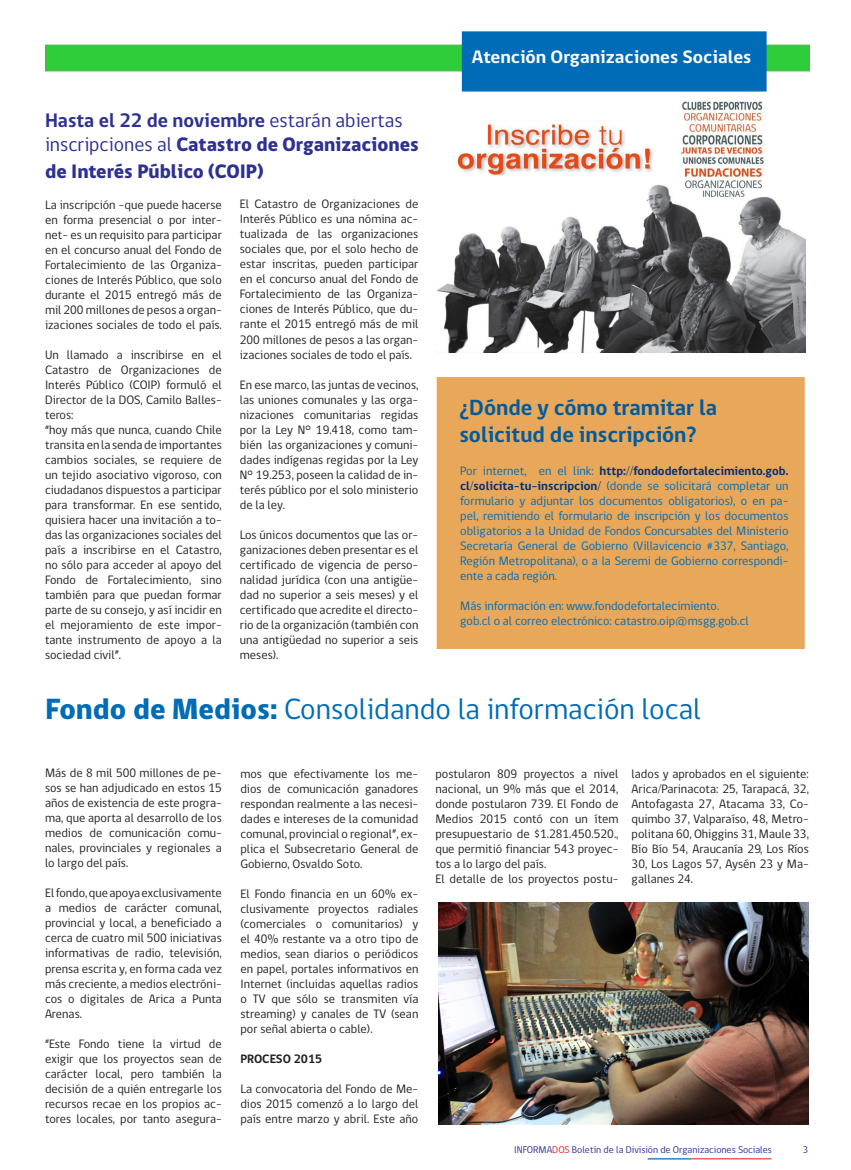
<style>
.page{position:relative;width:851px;height:1170px;background:#fff}
.page>*{position:absolute;margin:0;border:0;box-sizing:border-box;transform-origin:0 0}
.t1{font:30px "gob CL";color:#006cb7}
.t2{font:700 22.5px/27px "gob CL";color:#005b9d}
.t3{font:20px/24px "gob CL";color:#2e3092}
.t4{font:800 20px "gob CL";color:#2e3092}
.t5{font:700 18.38px "gob CL";color:#fff;scale:1.04 1}
.t6{font:12.5px/15px "gob CL";color:#231f20;text-align:justify}
.t7{font:12.5px/15px "gob CL";color:#006cb7;text-align:justify}
.t8{font:700 12.5px "gob CL";color:#231f20}
.t9{font:10px "gob CL";color:#2e3092}
.s1{font-weight:700}
.s2{font-weight:800}
.s3{font-weight:700;color:#002f76}
.s4{color:#ee1d23}
</style>
<div class="page">
<div style="left:435px;top:376px;width:370px;height:274px;background:#e9a75a;border:1px solid #fff"></div>
<div style="left:45px;top:45px;width:764px;height:26px;background:#2ecd3a;border:1px solid #4cb848"></div>
<hr style="left:647px;top:1158px;width:44px;height:1px;background:#006cb7">
<hr style="left:691px;top:1157px;width:80px;height:2px;background:#ee3d43">
<img style="left:439px;top:902px;width:369px;height:222px">
<img style="left:437px;top:89px;width:368px;height:263px">
<div style="left:462px;top:31px;width:304px;height:60px;background:#006cb7;border:1px solid #006cb7"></div>
<h3 class="t3" style="left:45px;top:109px;width:375px"><span class="s1">Hasta el 22 de noviembre</span> estarán abiertas inscripciones al <span class="s2">Catastro de Organizaciones</span></h3>
<h3 class="t4" style="left:45px;top:158px;width:220px">de Interés Público (COIP)</h3>
<p class="t6" style="left:45px;top:197px;width:178px">La inscripción –que puede hacerse en forma presencial o por inter&shy;net- es un requisito para participar en el concurso anual del Fondo de Fortalecimiento de las Organiza&shy;ciones de Interés Público, que solo durante el 2015 entregó más de mil 200 millones de pesos a organ&shy;izaciones sociales de todo el país.</p>
<p class="t6" style="left:45px;top:347px;width:178px;text-align:left">Un llamado a inscribirse en el<br>Catastro de Organizaciones de<br>Interés Público (COIP) formuló el<br>Director de la DOS, Camilo Balles&shy;teros:<br>“hoy más que nunca, cuando Chile transita en la senda de importantes cambios sociales, se requiere de un tejido asociativo vigoroso, con ciudadanos dispuestos a participar para transformar. En ese sentido, quisiera hacer una invitación a to&shy;das las organizaciones sociales del país a inscribirse en el Catastro, no sólo para acceder al apoyo del<br>Fondo de Fortalecimiento, sino también para que puedan formar parte de su consejo, y así incidir en el mejoramiento de este impor&shy;tante instrumento de apoyo a la sociedad civil”.</p>
<p class="t6" style="left:240px;top:197px;width:180px">El Catastro de Organizaciones de Interés Público es una nómina ac&shy;tualizada de las organizaciones sociales que, por el solo hecho de estar inscritas, pueden participar en el concurso anual del Fondo de Fortalecimiento de las Organiza&shy;ciones de Interés Público, que du&shy;rante el 2015 entregó más de mil 200 millones de pesos a las organ&shy;izaciones sociales de todo el país.</p>
<p class="t6" style="left:240px;top:377px;width:180px">En ese marco, las juntas de vecinos, las uniones comunales y las orga&shy;nizaciones comunitarias regidas por la Ley N° 19.418, como tam&shy;bién las organizaciones y comuni&shy;dades indígenas regidas por la Ley N° 19.253, poseen la calidad de in&shy;terés público por el solo ministerio de la ley.</p>
<p class="t6" style="left:240px;top:527px;width:180px">Los únicos documentos que las or&shy;ganizaciones deben presentar es el certificado de vigencia de perso&shy;nalidad jurídica (con una antigüe&shy;dad no superior a seis meses) y el certificado que acredite el directo&shy;rio de la organización (también con una antigüedad no superior a seis meses).</p>
<h3 class="t5" style="left:471px;top:44px;width:270px">Atención Organizaciones Sociales</h3>
<h2 class="t2" style="left:459px;top:395px;width:259px">¿Dónde y cómo tramitar la solicitud de inscripción?</h2>
<p class="t7" style="left:460px;top:463px;width:330px">Por internet, en el link: <span class="s3">http://fondodefortalecimiento.gob. cl/solicita-tu-inscripcion/</span> (donde se solicitará completar un formulario y adjuntar los documentos obligatorios), o en pa&shy;pel, remitiendo el formulario de inscripción y los documentos obligatorios a la Unidad de Fondos Concursables del Ministerio Secretaría General de Gobierno (Villavicencio #337, Santiago, Región Metropolitana), o a la Seremi de Gobierno correspondi&shy;ente a cada región.</p>
<p class="t7" style="left:460px;top:598px;width:290px">Más información en: www.fondodefortalecimiento. gob.cl o al correo electrónico: catastro.oip@msgg.gob.cl</p>
<h1 class="t1" style="left:45px;top:688px;width:657px"><span class="s2">Fondo de Medios:</span> Consolidando la información local</h1>
<p class="t6" style="left:45px;top:766px;width:178px">Más de 8 mil 500 millones de pe&shy;sos se han adjudicado en estos 15 años de existencia de este progra&shy;ma, que aporta al desarrollo de los medios de comunicación comu&shy;nales, provinciales y regionales a lo largo del país.</p>
<p class="t6" style="left:45px;top:886px;width:178px">El fondo, que apoya exclusivamente a medios de carácter comunal, provincial y local, a beneficiado a cerca de cuatro mil 500 iniciativas informativas de radio, televisión, prensa escrita y, en forma cada vez más creciente, a medios electróni&shy;cos o digitales de Arica a Punta Arenas.</p>
<p class="t6" style="left:45px;top:1036px;width:178px">“Este Fondo tiene la virtud de exigir que los proyectos sean de carácter local, pero también la decisión de a quién entregarle los recursos recae en los propios ac&shy;tores locales, por tanto asegura-</p>
<p class="t6" style="left:240px;top:766px;width:179px">mos que efectivamente los me&shy;dios de comunicación ganadores respondan realmente a las necesi&shy;dades e intereses de la comunidad comunal, provincial o regional”, ex&shy;plica el Subsecretario General de Gobierno, Osvaldo Soto.</p>
<p class="t6" style="left:240px;top:886px;width:179px">El Fondo financia en un 60% ex&shy;clusivamente proyectos radiales (comerciales o comunitarios) y el 40% restante va a otro tipo de medios, sean diarios o periódicos en papel, portales informativos en Internet (incluidas aquellas radios o TV que sólo se transmiten vía streaming) y canales de TV (sean por señal abierta o cable).</p>
<p class="t8" style="left:240px;top:1050px;width:83px">PROCESO 2015</p>
<p class="t6" style="left:240px;top:1081px;width:179px">La convocatoria del Fondo de Me&shy;dios 2015 comenzó a lo largo del país entre marzo y abril. Este año</p>
<p class="t6" style="left:435px;top:767px;width:184px;text-align:left">postularon 809 proyectos a nivel nacional, un 9% más que el 2014, donde postularon 739. El Fondo de<br>Medios 2015 contó con un ítem presupuestario de $1.281.450.520., que permitió financiar 543 proyec&shy;tos a lo largo del país.<br>El detalle de los proyectos postu-</p>
<p class="t6" style="left:631px;top:766px;width:179px">lados y aprobados en el siguiente:<br>Arica/Parinacota: 25, Tarapacá, 32, Antofagasta 27, Atacama 33, Co&shy;quimbo 37, Valparaíso, 48, Metro&shy;politana 60, Ohiggins 31, Maule 33, Bío Bío 54, Araucanía 29, Los Ríos 30, Los Lagos 57, Aysén 23 y Ma&shy;gallanes 24.</p>
<p class="t9" style="left:514px;top:1143px;width:259px">INFORMA<span class="s4">DOS</span> Boletín de la División de Organizaciones Sociales</p>
<p class="t9" style="left:802px;top:1143px;width:7px">3</p>
</div>
